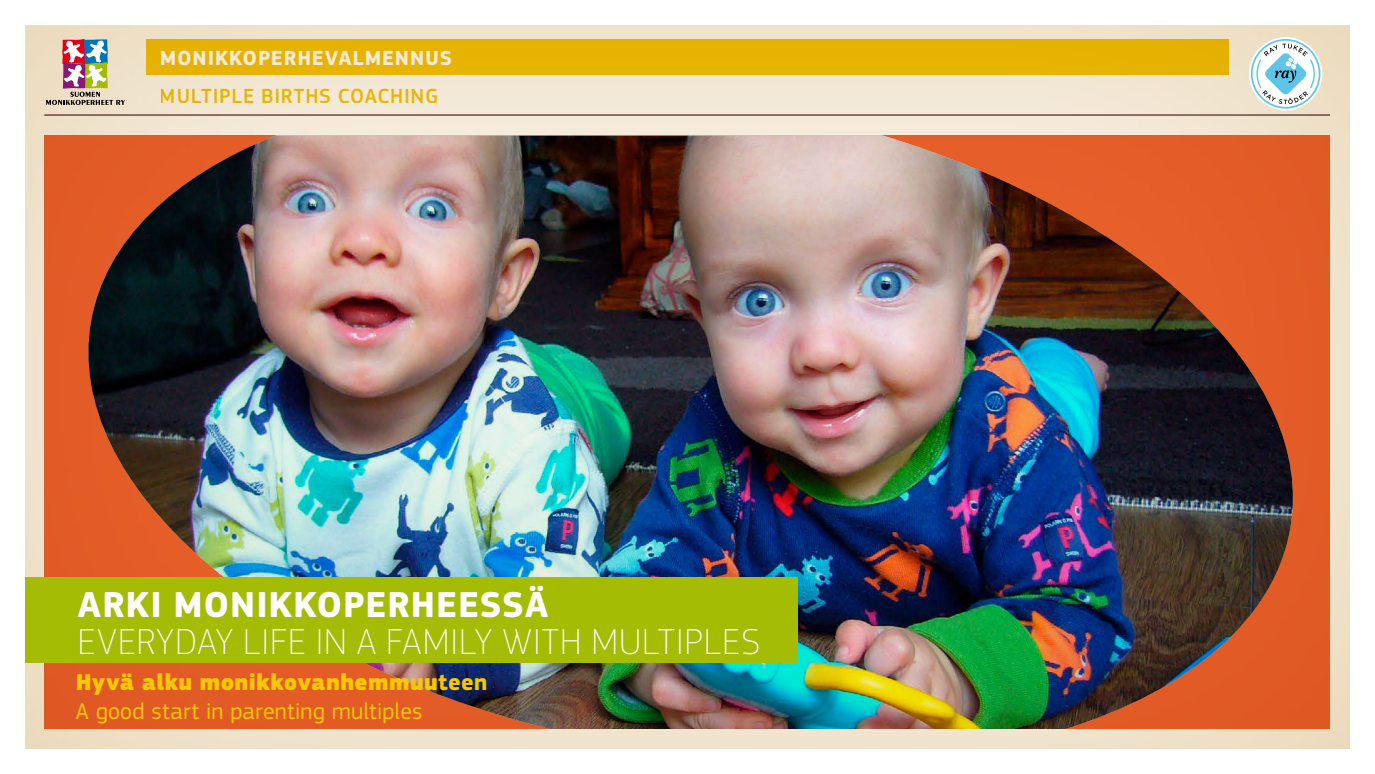
<style>
.page{position:relative;width:1375px;height:774px;background:#fff}
.page>*{position:absolute;margin:0;border:0;box-sizing:border-box;transform-origin:0 0}
.t1{font:100 37.5px "PF Square Sans Pro";letter-spacing:.025em;color:#fff}
.t2{font:700 37.5px "PF Square Sans Pro";letter-spacing:.025em;color:#fff}
.t3{font:23.75px/28.5px "PF Square Sans Pro";letter-spacing:.01em;color:#f5c803}
.t4{font:500 21.25px "PF Square Sans Pro";letter-spacing:.035em;color:#f5c803}
.t5{font:700 21.25px "PF Square Sans Pro";letter-spacing:.04em;color:#f3e9d6}
.s1{font-weight:900}
.s2{font-weight:700}
</style>
<div class="page">
<div style="left:22px;top:24px;width:1328px;height:725px;background:#fff;opacity:.75"></div>
<img style="left:63px;top:136px;width:1253px;height:593px">
<hr style="left:44px;top:114px;width:1286px;height:2px;background:#522724">
<div style="left:146px;top:39px;width:1083px;height:36px;background:#e7b302"></div>
<svg style="left:1249px;top:37px;width:73px;height:74px"></svg>
<svg style="left:1251px;top:39px;width:69px;height:70px"></svg>
<svg style="left:1253px;top:41px;width:66px;height:66px"></svg>
<svg style="left:1256px;top:44px;width:59px;height:60px"></svg>
<svg style="left:46px;top:39px;width:79px;height:66px;background:#c7b2a5"></svg>
<div style="left:25px;top:578px;width:773px;height:85px;background:#a4bc04"></div>
<p class="t5" style="left:160px;top:45px;width:294px">MONIKKOPERHEVALMENNUS</p>
<p class="t4" style="left:160px;top:83px;width:280px">MULTIPLE BIRTHS COACHING</p>
<h1 class="t2" style="left:78px;top:582px;width:472px">ARKI MONIKKOPERHEESSÄ</h1>
<h1 class="t1" style="left:78px;top:620px;width:684px">EVERYDAY LIFE IN A FAMILY WITH MULTIPLES</h1>
<p class="t3" style="left:76px;top:668px;width:413px"><span class="s1">Hyvä alku monikkovanhemmuu</span><span class="s2">teen<br></span>A good start in parenting multiples</p>
</div>
